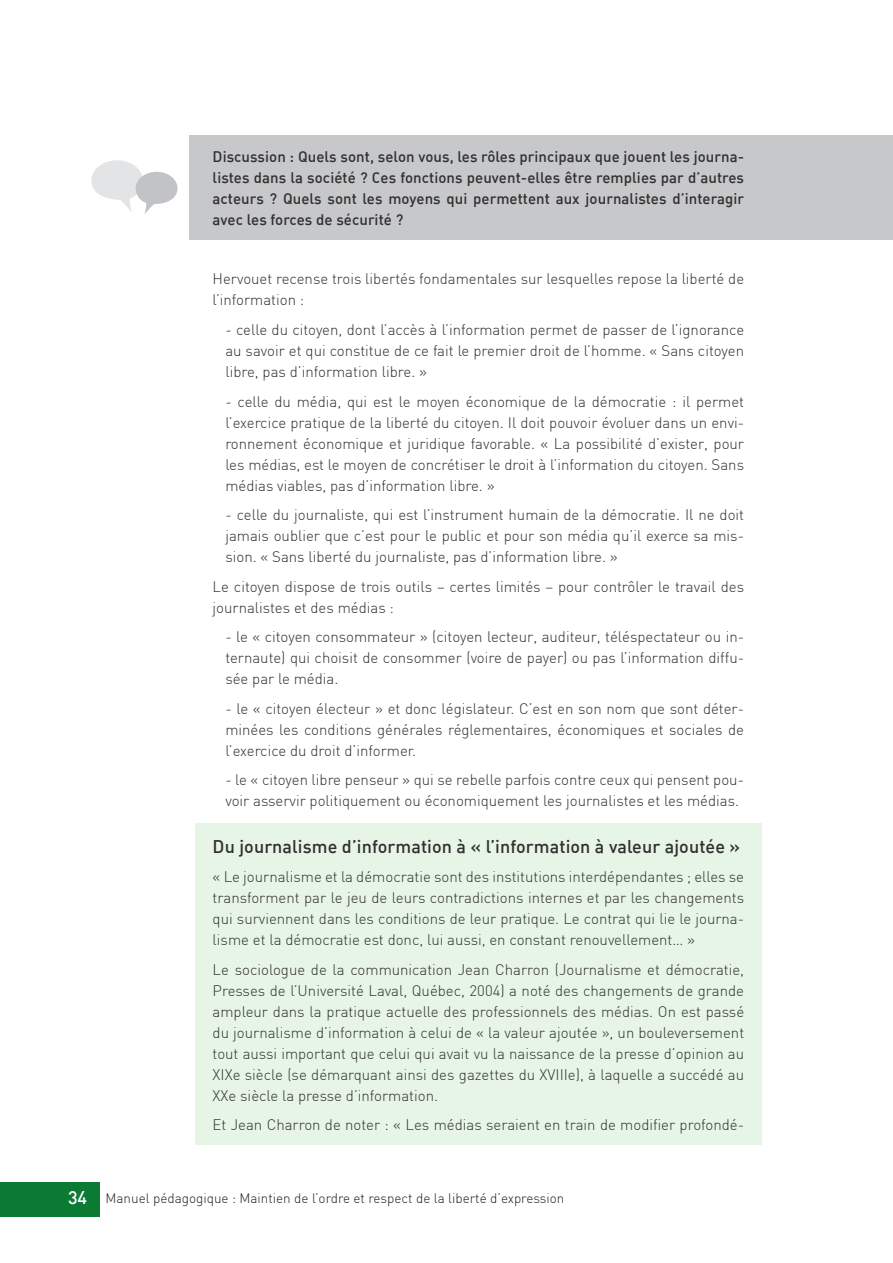
<style>
.page{position:relative;width:893px;height:1263px;background:#fff}
.page>*{position:absolute;margin:0;border:0;box-sizing:border-box;transform-origin:0 0}
.t1{font:18px "DIN Medium Alternate";letter-spacing:.005em;color:#312f30}
.t2{font:300 15px/21px "DIN";color:#312f30;text-align:justify}
.t3{font:15px/21px "DIN Medium Alternate";letter-spacing:.005em;color:#312f30;text-align:justify}
.t4{font:300 13.5px "DIN";color:#231f20}
.s1{font-weight:500;font-size:18px;color:#fff}
</style>
<div class="page">
<div style="left:0;top:1182px;width:99px;height:34px;background:#0b7a33"></div>
<div style="left:189px;top:135px;width:704px;height:105px;background:#c7c8ca"></div>
<svg style="left:91px;top:160px;width:87px;height:54px"></svg>
<div style="left:195px;top:823px;width:567px;height:322px;background:#e6f5e5"></div>
<p class="t3" style="left:213px;top:146px;width:533px">Discussion : Quels sont, selon vous, les rôles principaux que jouent les journa&shy;listes dans la société ? Ces fonctions peuvent-elles être remplies par d’autres acteurs ? Quels sont les moyens qui permettent aux journalistes d’interagir avec les forces de sécurité ?</p>
<p class="t2" style="left:213px;top:268px;width:533px">Hervouet recense trois libertés fondamentales sur lesquelles repose la liberté de l’information :</p>
<p class="t2" style="left:225px;top:319px;width:520px">- celle du citoyen, dont l’accès à l’information permet de passer de l’ignorance au savoir et qui constitue de ce fait le premier droit de l’homme. « Sans citoyen libre, pas d’information libre. »</p>
<p class="t2" style="left:225px;top:390px;width:520px">- celle du média, qui est le moyen économique de la démocratie : il permet l’exercice pratique de la liberté du citoyen. Il doit pouvoir évoluer dans un envi&shy;ronnement économique et juridique favorable. « La possibilité d’exister, pour les médias, est le moyen de concrétiser le droit à l’information du citoyen. Sans médias viables, pas d’information libre. »</p>
<p class="t2" style="left:225px;top:504px;width:520px">- celle du journaliste, qui est l’instrument humain de la démocratie. Il ne doit jamais oublier que c’est pour le public et pour son média qu’il exerce sa mis&shy;sion. « Sans liberté du journaliste, pas d’information libre. »</p>
<p class="t2" style="left:213px;top:575px;width:533px">Le citoyen dispose de trois outils – certes limités – pour contrôler le travail des journalistes et des médias :</p>
<p class="t2" style="left:225px;top:626px;width:520px">- le « citoyen consommateur » (citoyen lecteur, auditeur, téléspectateur ou in&shy;ternaute) qui choisit de consommer (voire de payer) ou pas l’information diffu&shy;sée par le média.</p>
<p class="t2" style="left:225px;top:697px;width:520px">- le « citoyen électeur » et donc législateur. C’est en son nom que sont déter&shy;minées les conditions générales réglementaires, économiques et sociales de l’exercice du droit d’informer.</p>
<p class="t2" style="left:225px;top:769px;width:520px">- le « citoyen libre penseur » qui se rebelle parfois contre ceux qui pensent pou&shy;voir asservir politiquement ou économiquement les journalistes et les médias.</p>
<p class="t1" style="left:213px;top:834px;width:529px">Du journalisme d’information à « l’information à valeur ajoutée »</p>
<p class="t2" style="left:213px;top:866px;width:533px">« Le journalisme et la démocratie sont des institutions interdépendantes ; elles se transforment par le jeu de leurs contradictions internes et par les changements qui surviennent dans les conditions de leur pratique. Le contrat qui lie le journa&shy;lisme et la démocratie est donc, lui aussi, en constant renouvellement… »</p>
<p class="t2" style="left:213px;top:958px;width:533px">Le sociologue de la communication Jean Charron (Journalisme et démocratie, Presses de l’Université Laval, Québec, 2004) a noté des changements de grande ampleur dans la pratique actuelle des professionnels des médias. On est passé du journalisme d’information à celui de « la valeur ajoutée », un bouleversement tout aussi important que celui qui avait vu la naissance de la presse d’opinion au XIXe siècle (se démarquant ainsi des gazettes du XVIIIe), à laquelle a succédé au XXe siècle la presse d’information.</p>
<p class="t2" style="left:213px;top:1114px;width:533px">Et Jean Charron de noter : « Les médias seraient en train de modifier profondé-</p>
<p class="t4" style="left:68px;top:1189px;width:498px"><span class="s1">34</span> Manuel pédagogique : Maintien de l’ordre et respect de la liberté d’expression</p>
</div>
